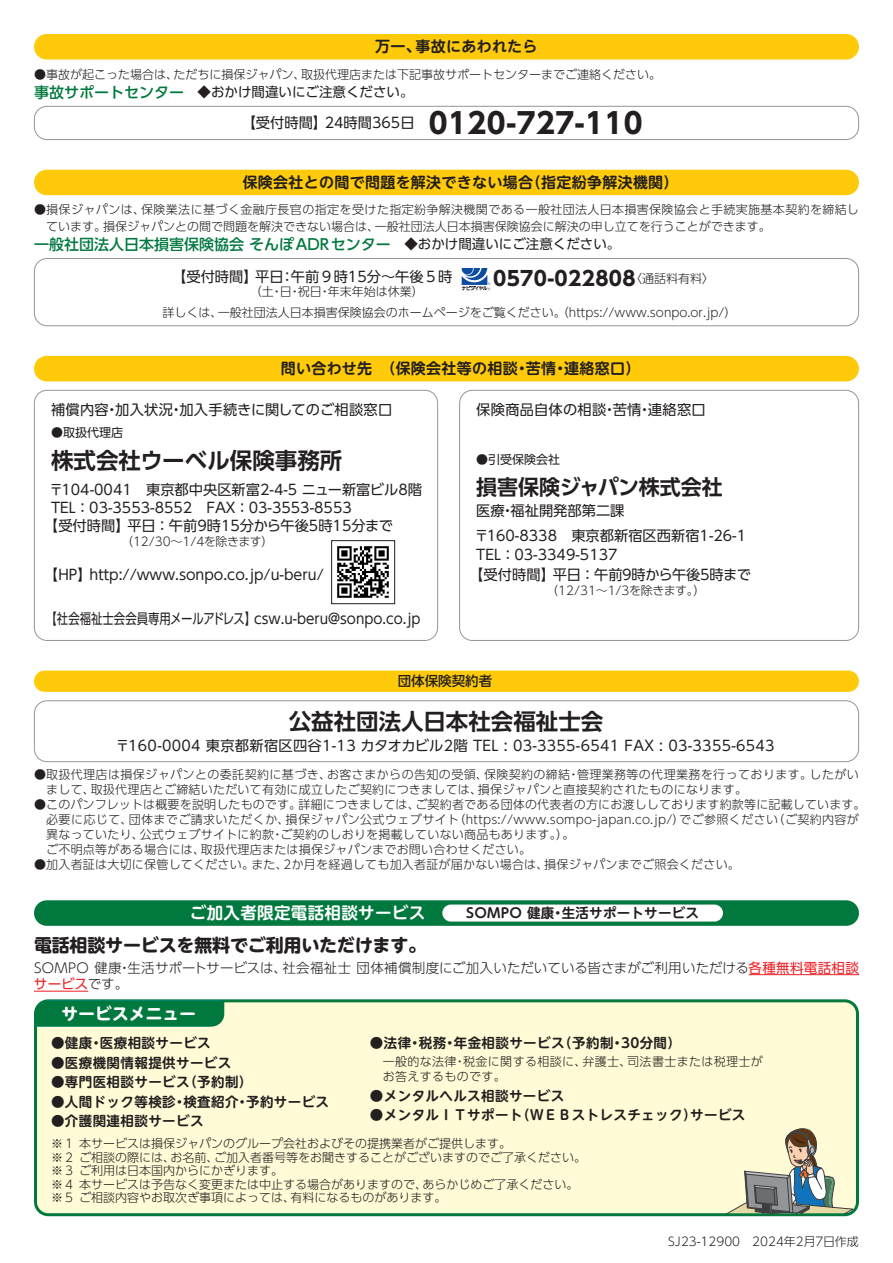
<style>
.page{position:relative;width:893px;height:1263px;background:#fff}
.page>*{position:absolute;margin:0;border:0;box-sizing:border-box;transform-origin:0 0}
.t1{font:700 28.5px "UD Shin Go Pro";letter-spacing:.02em;color:#231f20}
.t2{font:700 22.5px "UD Shin Go Pro De";color:#231f20}
.t3{font:700 21px "UD Shin Go Pro De";color:#231f20}
.t4{font:700 19.95px "UD Shin Go Pro";color:#231f20}
.t5{font:700 18px "UD Shin M Go Pro";letter-spacing:-.01em;color:#231f20}
.t6{font:700 16.5px "UD Shin M Go Pro De";letter-spacing:.02em;color:#fff}
.t7{font:700 16.5px "UD Shin M Go Pro";letter-spacing:.02em;color:#fff}
.t8{font:700 15px "UD Shin M Go Pro De";letter-spacing:.02em;color:#231f20}
.t9{font:500 15px "UD Shin Go Pro";color:#00783e}
.t10{font:14.25px/24.9px "UD Shin Go Pro";color:#231f20}
.t11{font:14.25px "UD Shin Go Pro";letter-spacing:.02em;color:#231f20}
.t12{font:14.25px "UD Shin Go Pro";color:#231f20;scale:.8 1}
.t13{font:14.25px/19.5px "UD Shin Go Pro";letter-spacing:-.025em;color:#231f20;text-align:center}
.t14{font:700 13.5px "UD Shin M Go Pro De";letter-spacing:.03em;color:#231f20}
.t15{font:300 13.5px/16.5px "UD Shin Go Pro";letter-spacing:.015em;color:#231f20}
.t16{font:13.5px "UD Shin Go Pro";color:#231f20}
.t17{font:500 13.5px "UD Shin Go Pro";color:#231f20}
.t18{font:300 12px/14.2px "UD Shin Go Pro";letter-spacing:.02em;color:#231f20}
.t19{font:300 12px/13.5px "UD Shin Go Pro";color:#231f20}
.t20{font:300 12px "UD Shin Go Pro";letter-spacing:-.03em;color:#231f20}
.t21{font:12px "UD Shin Go Pro";color:#231f20}
.s1{font-weight:500;font-size:15px;color:#00783e}
.s2{font-weight:400;font-size:13.5px;color:#231f20}
.s3{font-weight:700;font-size:19.95px}
.s4{font-weight:400;color:#ee1d23}
</style>
<div class="page">
<div style="left:34px;top:900px;width:825px;height:26px;background:#00783e;border-radius:13px"></div>
<div style="left:442px;top:904px;width:281px;height:17px;background:#fff;border-radius:9px"></div>
<hr style="left:749px;top:974px;width:110px;height:1px;background:#ee1d23">
<hr style="left:34px;top:991px;width:54px;height:1px;background:#ee1d23">
<div style="left:36px;top:1001px;width:821px;height:214px;background:#fffbd6;border-radius:13px"></div>
<div style="left:34px;top:999px;width:825px;height:217px;border:3px solid #00783e;border-radius:13px"></div>
<svg style="left:35px;top:1000px;width:189px;height:27px;background:#047b43"></svg>
<div style="left:34px;top:700px;width:825px;height:62px;border:1px solid #939598;border-radius:13px"></div>
<div style="left:34px;top:671px;width:825px;height:21px;background:#feca0a;border-radius:11px"></div>
<div style="left:34px;top:34px;width:825px;height:26px;background:#feca0a;border-radius:13px"></div>
<div style="left:34px;top:106px;width:825px;height:34px;border:1px solid #939598;border-radius:13px"></div>
<div style="left:34px;top:170px;width:825px;height:25px;background:#feca0a;border-radius:13px"></div>
<div style="left:34px;top:258px;width:825px;height:68px;border:1px solid #939598;border-radius:13px"></div>
<svg style="left:462px;top:268px;width:28px;height:22px"></svg>
<svg style="left:723px;top:1128px;width:131px;height:85px"></svg>
<div style="left:34px;top:356px;width:825px;height:25px;background:#feca0a;border-radius:13px"></div>
<div style="left:34px;top:390px;width:404px;height:251px;border:1px solid #939598;border-radius:13px"></div>
<div style="left:459px;top:390px;width:400px;height:251px;border:1px solid #939598;border-radius:13px"></div>
<img style="left:337px;top:546px;width:52px;height:52px">
<div style="left:331px;top:540px;width:64px;height:64px;border:1px solid #231f20"></div>
<p class="t8" style="left:375px;top:35px;width:164px">万一、事故にあわれたら</p>
<p class="t19" style="left:34px;top:67px;width:628px">●事故が起こった場合は、ただちに損保ジャパン、取扱代理店または下記事故サポートセンターまでご連絡ください。</p>
<p class="t16" style="left:34px;top:81px;width:381px"><span class="s1">事故サポートセンター</span> ◆おかけ間違いにご注意ください。</p>
<p class="t10" style="left:242px;top:110px;width:141px">【受付時間】24時間365</p>
<h1 class="t1" style="left:400px;top:100px;width:244px"><sup>日</sup> 0120-727-110</h1>
<p class="t8" style="left:243px;top:170px;width:437px">保険会社との間で問題を解決できない場合（指定紛争解決機関）</p>
<p class="t18" style="left:46px;top:201px;width:814px;line-height:16.5px;text-indent:-12px">●損保ジャパンは、保険業法に基づく金融庁長官の指定を受けた指定紛争解決機関である一般社団法人日本損害保険協会と手続実施基本契約を締結しています。損保ジャパンとの間で問題を解決できない場合は、一般社団法人日本損害保険協会に解決の申し立てを行うことができます。</p>
<p class="t9" style="left:34px;top:232px;width:588px">一般社団法人日本損害保険協会 そんぽADRセンター <span class="s2">◆おかけ間違いにご注意ください。</span></p>
<p class="t10" style="left:172px;top:263px;width:282px">【受付時間】平日：午前９時15分～午後５時</p>
<h3 class="t4" style="left:493px;top:262px;width:76px">０５７０-０２２</h3>
<p class="t18" style="left:595px;top:270px;width:120px"><span class="s3">８０８</span>〈通話料有料〉</p>
<p class="t19" style="left:162px;top:281px;width:576px;line-height:21px;text-indent:87px">（土・日・祝日・年末年始は休業）<br>詳しくは、一般社団法人日本損害保険協会のホームページをご覧ください。（https://www.sonpo.or.jp/）</p>
<p class="t8" style="left:281px;top:356px;width:361px">問い合わせ先　（保険会社等の相談・苦情・連絡窓口）</p>
<p class="t11" style="left:51px;top:398px;width:343px">補償内容・加入状況・加入手続きに関してのご相談窓口</p>
<p class="t11" style="left:476px;top:398px;width:231px">保険商品自体の相談・苦情・連絡窓口</p>
<p class="t21" style="left:51px;top:423px;width:73px">●取扱代理店</p>
<h2 class="t2" style="left:51px;top:442px;width:293px">株式会社ウーベル保険事務所</h2>
<p class="t10" style="left:49px;top:477px;width:22px">〒104</p>
<p class="t10" style="left:90px;top:477px;width:14px">-0041</p>
<p class="t10" style="left:132px;top:477px;width:290px">　東京都中央区新富2-4-5 ニュー新富ビル8階</p>
<p class="t10" style="left:51px;top:495px;width:72px">TEL ：03-3553</p>
<p class="t10" style="left:150px;top:495px;width:132px">-8552　ＦＡＸ ：03-3553</p>
<p class="t10" style="left:44px;top:498px;width:351px;line-height:18px;text-indent:266px">-8553<br>【受付時間】平日 ：午前9時15分から午後5時15分まで</p>
<p class="t20" style="left:121px;top:532px;width:154px">（12/30～1/4を除きます）</p>
<p class="t10" style="left:44px;top:562px;width:281px">【HP】http://www.sonpo.co.jp/u-beru/</p>
<p class="t12" style="left:45px;top:607px;width:470px">【社会福祉⼠会会員専⽤メールアドレス】csw.u-beru@sonpo.co.jp</p>
<p class="t21" style="left:476px;top:450px;width:85px">●引受保険会社</p>
<h3 class="t3" style="left:476px;top:470px;width:248px">損害保険ジャパン株式会社</h3>
<p class="t10" style="left:474px;top:497px;width:152px">医療・福祉開発部第二課〒160</p>
<p class="t10" style="left:476px;top:525px;width:266px;line-height:19.5px;text-indent:39px">-833 8　東京都新宿区西新宿1 -26-1<br>TEL ：03-334</p>
<p class="t10" style="left:566px;top:542px;width:24px">9-513</p>
<p class="t13" style="left:469px;top:544px;width:283px">7<br>【受付時間】平日 ：午前９時から午後５時まで</p>
<p class="t20" style="left:546px;top:581px;width:161px">（12/31～1/3を除きます。）</p>
<p class="t17" style="left:398px;top:670px;width:96px">団体保険契約者</p>
<h2 class="t2" style="left:289px;top:703px;width:316px">公益社団法人日本社会福祉士会</h2>
<p class="t11" style="left:116px;top:734px;width:491px">〒１６０-０００４　東京都新宿区四谷１-１３ カタオカビル2階　ＴＥＬ ： ０３-３３５５-６５４１　</p>
<p class="t11" style="left:624px;top:734px;width:152px">ＦＡＸ ： ０３-３３５５-６５４３</p>
<p class="t18" style="left:46px;top:766px;width:814px;line-height:15px;text-indent:-12px">●取扱代理店は損保ジャパンとの委託契約に基づき､お客さまからの告知の受領、保険契約の締結・管理業務等の代理業務を行っております｡したがいまして､取扱代理店とご締結いただいて有効に成立したご契約につきましては､損保ジャパンと直接契約されたものになります｡</p>
<p class="t18" style="left:34px;top:797px;width:833px">●このパンフレットは概要を説明したものです。詳細につきましては、ご契約者である団体の代表者の方にお渡ししております約款等に記載しています。</p>
<p class="t18" style="left:46px;top:812px;width:814px">必要に応じて、団体までご請求いただくか、損保ジャパン公式ウェブサイト（https://www.sompo-japan.co.jp/）でご参照ください（ご契約内容が</p>
<p class="t18" style="left:46px;top:827px;width:530px">異なっていたり、公式ウェブサイトに約款・ご契約のしおりを掲載していない商品もあります。）。</p>
<p class="t18" style="left:34px;top:842px;width:499px">　ご不明点等がある場合には、取扱代理店または損保ジャパンまでお問い合わせください。</p>
<p class="t18" style="left:34px;top:857px;width:707px">●加入者証は大切に保管してください。また、2か月を経過しても加入者証が届かない場合は、損保ジャパンまでご照会ください。</p>
<h3 class="t6" style="left:190px;top:900px;width:237px">ご加入者限定電話相談サービス</h3>
<p class="t14" style="left:466px;top:902px;width:235px">SOMPO 健康・生活サポートサービス</p>
<h3 class="t5" style="left:34px;top:931px;width:394px">電話相談サービスを無料でご利用いただけます。</h3>
<p class="t15" style="left:34px;top:959px;width:826px">SOMPO 健康・生活サポートサービスは、社会福祉士 団体補償制度にご加入いただいている皆さまがご利用いただける<span class="s4">各種無料電話相談サービス</span>です。</p>
<h3 class="t7" style="left:62px;top:1000px;width:136px">サービスメニュー</h3>
<p class="t14" style="left:51px;top:1032px;width:161px">●健康・医療相談サービス</p>
<p class="t14" style="left:51px;top:1051px;width:182px">●医療機関情報提供サービス</p>
<p class="t14" style="left:51px;top:1071px;width:203px">●専門医相談サービス（予約制）</p>
<p class="t14" style="left:51px;top:1090px;width:280px">●人間ドック等検診・検査紹介・予約サービス</p>
<p class="t14" style="left:51px;top:1110px;width:154px">●介護関連相談サービス</p>
<p class="t14" style="left:370px;top:1032px;width:313px">●法律・税務・年金相談サービス（予約制・30分間）</p>
<p class="t18" style="left:383px;top:1054px;width:382px">一般的な法律・税金に関する相談に、弁護士、司法書士または税理士がお答えするものです。</p>
<p class="t14" style="left:370px;top:1084px;width:196px">●メンタルヘルス相談サービス</p>
<p class="t14" style="left:370px;top:1104px;width:377px">●メンタルＩＴサポート（ＷＥＢストレスチェック）サービス</p>
<p class="t19" style="left:51px;top:1136px;width:536px">※１ 本サービスは損保ジャパンのグループ会社およびその提携業者がご提供します。<br>※２ ご相談の際には、お名前、ご加入者番号等をお聞きすることがございますのでご了承ください。※３ ご利用は日本国内からにかぎります。<br>※４ 本サービスは予告なく変更または中止する場合がありますので、あらかじめご了承ください。※５ ご相談内容やお取次ぎ事項によっては、有料になるものがあります。</p>
<p class="t19" style="left:668px;top:1234px;width:192px">SJ23-12900　2024年2月7日作成</p>
</div>
